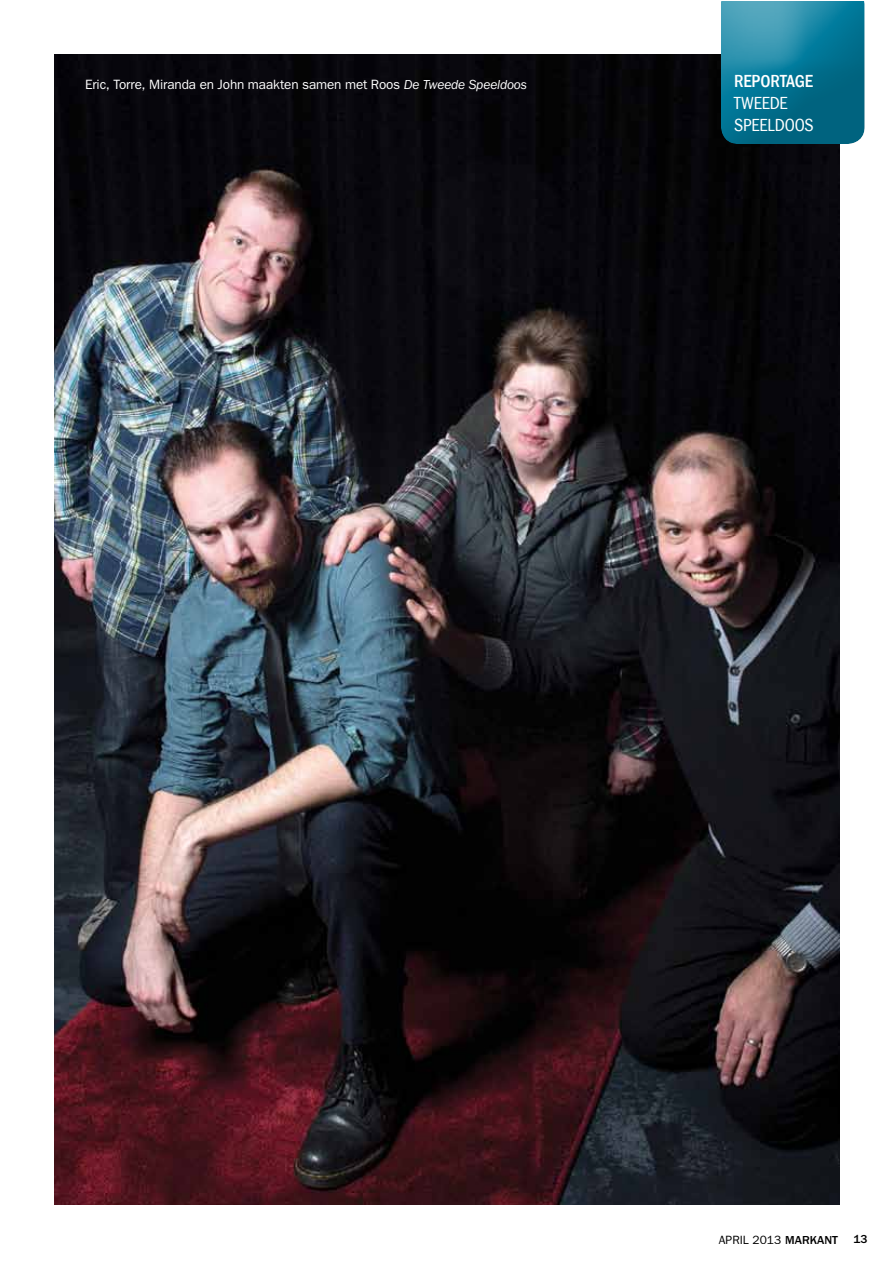
<style>
.page{position:relative;width:893px;height:1263px;background:#fff}
.page>*{position:absolute;margin:0;border:0;box-sizing:border-box;transform-origin:0 0}
.t1{font:condensed 18px/21.6px "Franklin Gothic LT";letter-spacing:-.01em;color:#fff}
.t2{font:500 condensed 18px "Franklin Gothic LT";letter-spacing:-.01em;color:#fff}
.t3{font:13.5px "Franklin Gothic LT";letter-spacing:-.01em;color:#fff}
.t4{font:12px "Franklin Gothic LT";color:#000}
.t5{font:500 12px "Franklin Gothic LT";color:#000}
.s1{font-style:italic}
.s2{font-weight:500}
</style>
<div class="page">
<img style="left:54px;top:54px;width:785px;height:1151px">
<div style="left:720px;top:1px;width:147px;height:145px;background:#000;opacity:.2"></div>
<p class="t3" style="left:85px;top:77px;width:444px">Eric, Torre, Miranda en John maakten samen met Roos <span class="s1">De Tweede Speeldoos</span></p>
<h1 class="t2" style="left:734px;top:71px;width:80px">REPORTAGE</h1>
<h1 class="t1" style="left:734px;top:92px;width:81px">TWEEDE<br>SPEELDOOS</h1>
<p class="t4" style="left:719px;top:1232px;width:121px">APRIL 2013 <span class="s2">MARKANT</span></p>
<p class="t5" style="left:853px;top:1233px;width:16px">13</p>
</div>
